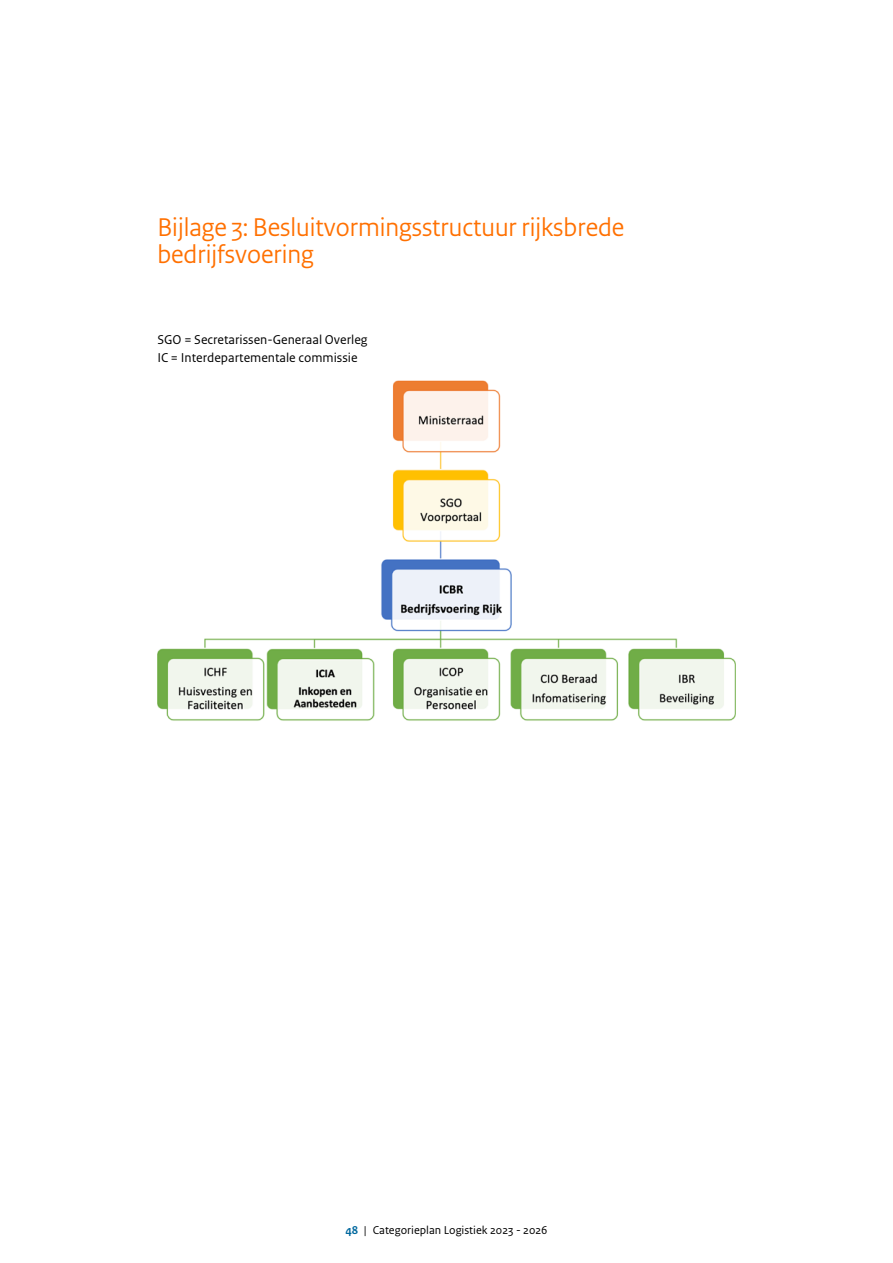
<style>
.page{position:relative;width:893px;height:1263px;background:#fff}
.page>*{position:absolute;margin:0;border:0;box-sizing:border-box;transform-origin:0 0}
.H2_Kop{font:27px/27px "Rijksoverheid Sans Heading";color:#ff7000}
.P_Broodtekst_Sans{font:13.5px "Rijksoverheid Sans Text";color:#000}
.t1{font:12px "Rijksoverheid Sans Text";color:#000}
.s1{font-weight:700;color:#00689e}
</style>
<div class="page">
<img style="left:157px;top:380px;width:579px;height:341px">
<h2 class="H2_Kop" style="left:157px;top:214px;width:469px">Bijlage 3: Besluitvormingsstructuur rijksbrede bedrijfsvoering</h2>
<p class="P_Broodtekst_Sans" style="left:157px;top:332px;width:212px">SGO = Secretarissen-Generaal Overleg</p>
<p class="P_Broodtekst_Sans" style="left:157px;top:350px;width:202px">IC = Interdepartementale commissie</p>
<p class="t1" style="left:345px;top:1223px;width:204px"><span class="s1">48</span> | Categorieplan Logistiek 2023 - 2026</p>
</div>
